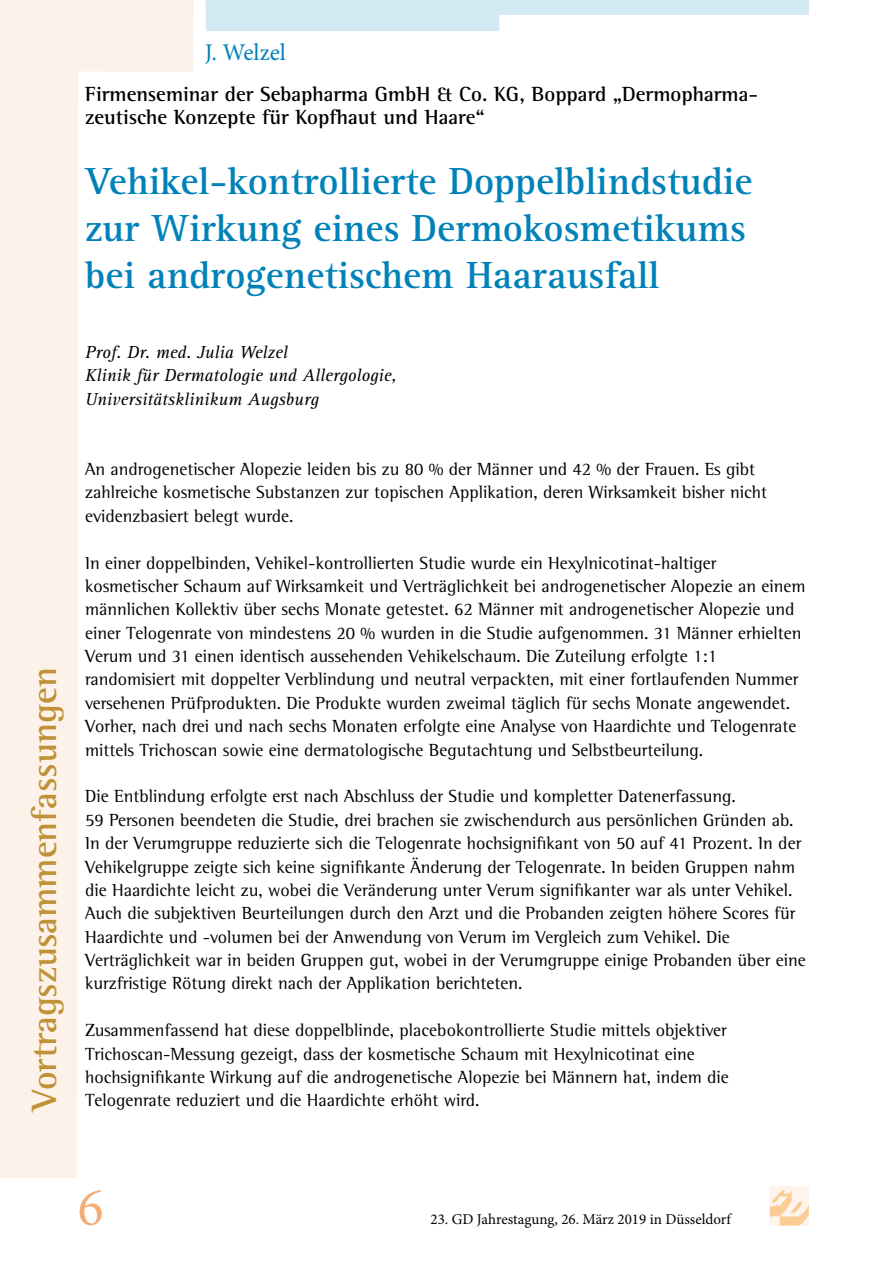
<style>
.page{position:relative;width:893px;height:1263px;background:#fff}
.page>*{position:absolute;margin:0;border:0;box-sizing:border-box;transform-origin:0 0}
.t1{font:54px "Minion Pro";color:#f5ac75}
.t2{font:700 39px/46.8px "Agfa Rotis Serif";color:#0082b8}
.t3{font:700 36px "Agfa Rotis Semi Serif";color:#bf9237}
.t4{font:24px "Minion Pro";letter-spacing:-.005em;color:#0082b8}
.t5{font:700 21px/23.4px "Agfa Rotis Semi Serif";color:#000}
.t6{font:18px/23.4px "Agfa Rotis Semi Serif";color:#000}
.t7{font:italic 18px/23.4px "Agfa Rotis Serif";color:#000}
.t8{font:15px "Minion Pro";color:#000}
</style>
<div class="page">
<div style="left:770px;top:1186px;width:39px;height:39px;background:#fef4eb"></div>
<svg style="left:770px;top:1190px;width:39px;height:35px"></svg>
<svg style="left:0;top:0;width:194px;height:1178px"></svg>
<div style="left:0;top:0;width:193px;height:17px;background:#fcf2ea"></div>
<svg style="left:206px;top:0;width:603px;height:31px"></svg>
<h3 class="t4" style="left:205px;top:36px;width:83px">J. Welzel</h3>
<p class="t5" style="left:85px;top:82px;width:675px">Firmenseminar der Sebapharma GmbH &amp; Co. KG, Boppard „Dermopharma&shy;zeutische Konzepte für Kopfhaut und Haare“</p>
<h2 class="t2" style="left:85px;top:159px;width:669px">Vehikel-kontrollierte Doppelblindstudie zur Wirkung eines Dermokosmetikums bei androgenetischem Haarausfall</h2>
<p class="t7" style="left:85px;top:341px;width:313px">Prof. Dr. med. Julia Welzel<br>Klinik für Dermatologie und Allergologie,<br>Universitätsklinikum Augsburg</p>
<h3 class="t3" style="left:23px;top:1111px;width:445px;rotate:-90deg">Vortragszusammenfassungen</h3>
<p class="t6" style="left:85px;top:457px;width:683px">An androgenetischer Alopezie leiden bis zu 80 % der Männer und 42 % der Frauen. Es gibt zahlreiche kosmetische Substanzen zur topischen Applikation, deren Wirksamkeit bisher nicht evidenzbasiert belegt wurde.</p>
<p class="t6" style="left:85px;top:551px;width:722px">In einer doppelbinden, Vehikel-kontrollierten Studie wurde ein Hexylnicotinat-haltiger kosmetischer Schaum auf Wirksamkeit und Verträglichkeit bei androgenetischer Alopezie an einem männlichen Kollektiv über sechs Monate getestet. 62 Männer mit androgenetischer Alopezie und einer Telogenrate von mindestens 20 % wurden in die Studie aufgenommen. 31 Männer erhielten Verum und 31 einen identisch aussehenden Vehikelschaum. Die Zuteilung erfolgte 1:1 randomisiert mit doppelter Verblindung und neutral verpackten, mit einer fortlaufenden Nummer versehenen Prüfprodukten. Die Produkte wurden zweimal täglich für sechs Monate angewendet.<br>Vorher, nach drei und nach sechs Monaten erfolgte eine Analyse von Haardichte und Telogenrate mittels Trichoscan sowie eine dermatologische Begutachtung und Selbstbeurteilung.</p>
<p class="t6" style="left:85px;top:784px;width:722px">Die Entblindung erfolgte erst nach Abschluss der Studie und kompletter Datenerfassung.<br>59 Personen beendeten die Studie, drei brachen sie zwischendurch aus persönlichen Gründen ab.<br>In der Verumgruppe reduzierte sich die Telogenrate hochsignifikant von 50 auf 41 Prozent. In der Vehikelgruppe zeigte sich keine signifikante Änderung der Telogenrate. In beiden Gruppen nahm die Haardichte leicht zu, wobei die Veränderung unter Verum signifikanter war als unter Vehikel.<br>Auch die subjektiven Beurteilungen durch den Arzt und die Probanden zeigten höhere Scores für Haardichte und -volumen bei der Anwendung von Verum im Vergleich zum Vehikel. Die Verträglichkeit war in beiden Gruppen gut, wobei in der Verumgruppe einige Probanden über eine kurzfristige Rötung direkt nach der Applikation berichteten.</p>
<p class="t6" style="left:85px;top:1018px;width:645px">Zusammenfassend hat diese doppelblinde, placebokontrollierte Studie mittels objektiver Trichoscan-Messung gezeigt, dass der kosmetische Schaum mit Hexylnicotinat eine hochsignifikante Wirkung auf die androgenetische Alopezie bei Männern hat, indem die Telogenrate reduziert und die Haardichte erhöht wird.</p>
<h1 class="t1" style="left:78px;top:1171px;width:27px">6</h1>
<p class="t8" style="left:431px;top:1209px;width:302px">23. GD Jahrestagung, 26. März 2019 in Düsseldorf</p>
</div>
